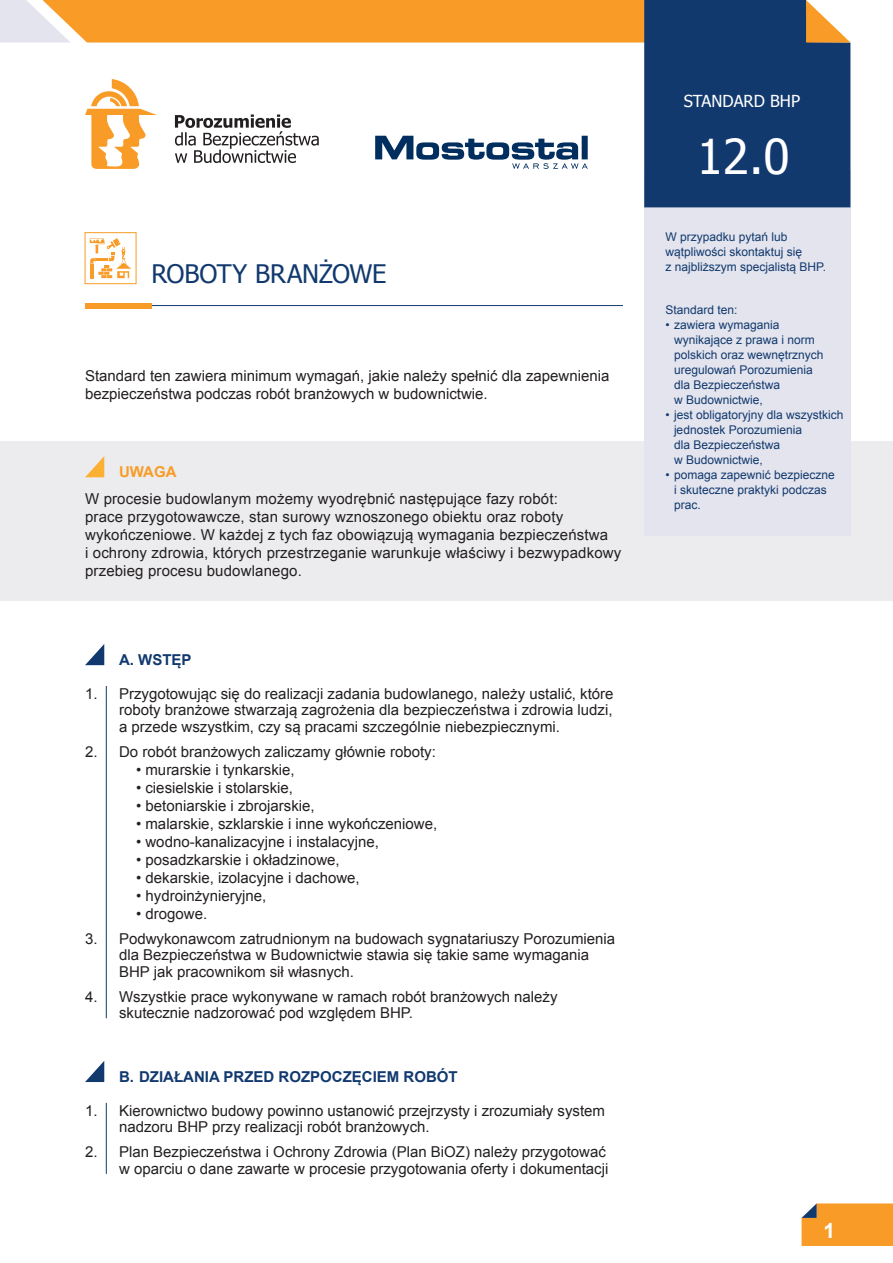
<style>
.page{position:relative;width:893px;height:1263px;background:#fff}
.page>*{position:absolute;margin:0;border:0;box-sizing:border-box;transform-origin:0 0}
.t1{font:48px "Tahoma";color:#fff}
.Tytul{font:25.5px "Tahoma";letter-spacing:-.01em;color:#11396e}
.tekst{font:700 21px "Arial";color:#fff}
.t2{font:16.5px "Tahoma";color:#fff}
.Tekst_numerowany{font:15px/16.5px "Arial";color:#231f20}
.tekst-2{font:15px/18px "Arial";letter-spacing:.01em;color:#231f20}
.Tekst_kropki{font:15px "Arial";color:#231f20}
.Tytulik{font:700 15px "Arial";color:#11396e}
.Uwaga{font:700 15px "Arial";color:#f89c27}
.tekst_wymienianie{font:12px/15px "Arial";color:#11396e}
.tekst-3{font:12px/15px "Arial";color:#11396e}
</style>
<div class="page">
<div style="left:0;top:441px;width:893px;height:160px;background:#ececee"></div>
<svg style="left:85px;top:456px;width:19px;height:21px"></svg>
<svg style="left:85px;top:644px;width:19px;height:21px"></svg>
<hr style="left:151px;top:305px;width:472px;height:1px;background:#11396e">
<div style="left:644px;top:170px;width:206px;height:365px;background:#e3e4ed"></div>
<div style="left:85px;top:303px;width:66px;height:5px;background:#f89c27"></div>
<svg style="left:801px;top:1203px;width:92px;height:43px;background:#f19d32"></svg>
<hr style="left:106px;top:686px;width:1px;height:332px;background:#11396e">
<div style="left:85px;top:232px;width:51px;height:52px;border:1px solid #f89c27"></div>
<svg style="left:85px;top:1061px;width:19px;height:21px"></svg>
<hr style="left:106px;top:1103px;width:1px;height:71px;background:#11396e">
<svg style="left:90px;top:238px;width:41px;height:40px"></svg>
<svg style="left:0;top:0;width:850px;height:207px"></svg>
<p class="Tytul" style="left:151px;top:257px;width:237px">ROBOTY BRANŻOWE</p>
<p class="tekst-2" style="left:85px;top:367px;width:526px">Standard ten zawiera minimum wymagań, jakie należy spełnić dla zapewnienia bezpieczeństwa podczas robót branżowych w budownictwie.</p>
<p class="Uwaga" style="left:119px;top:462px;width:59px">UWAGA</p>
<p class="tekst-2" style="left:85px;top:490px;width:538px">W procesie budowlanym możemy wyodrębnić następujące fazy robót:<br>prace przygotowawcze, stan surowy wznoszonego obiektu oraz roboty wykończeniowe. W każdej z tych faz obowiązują wymagania bezpieczeństwa<br>i ochrony zdrowia, których przestrzeganie warunkuje właściwy i bezwypadkowy przebieg procesu budowlanego.</p>
<p class="Tytulik" style="left:119px;top:650px;width:74px">A. WSTĘP</p>
<p class="Tekst_numerowany" style="left:119px;top:685px;width:496px;text-align:justify;text-indent:-34px">1. Przygotowując się do realizacji zadania budowlanego, należy ustalić, które roboty branżowe stwarzają zagrożenia dla bezpieczeństwa i zdrowia ludzi, a przede wszystkim, czy są pracami szczególnie niebezpiecznymi.</p>
<p class="Tekst_numerowany" style="left:85px;top:743px;width:352px">2. Do robót branżowych zaliczamy głównie roboty:</p>
<p class="Tekst_kropki" style="left:136px;top:760px;width:160px">• murarskie i tynkarskie,</p>
<p class="Tekst_kropki" style="left:136px;top:778px;width:158px">• ciesielskie i stolarskie,</p>
<p class="Tekst_kropki" style="left:136px;top:796px;width:180px">• betoniarskie i zbrojarskie,</p>
<p class="Tekst_kropki" style="left:136px;top:814px;width:303px">• malarskie, szklarskie i inne wykończeniowe,</p>
<p class="Tekst_kropki" style="left:136px;top:832px;width:244px">• wodno-kanalizacyjne i instalacyjne,</p>
<p class="Tekst_kropki" style="left:136px;top:850px;width:205px">• posadzkarskie i okładzinowe,</p>
<p class="Tekst_kropki" style="left:136px;top:868px;width:225px">• dekarskie, izolacyjne i dachowe,</p>
<p class="Tekst_kropki" style="left:136px;top:886px;width:132px">• hydroinżynieryjne,</p>
<p class="Tekst_kropki" style="left:136px;top:904px;width:73px">• drogowe.</p>
<p class="Tekst_numerowany" style="left:119px;top:930px;width:498px;text-indent:-34px">3. Podwykonawcom zatrudnionym na budowach sygnatariuszy Porozumienia dla Bezpieczeństwa w Budownictwie stawia się takie same wymagania<br>BHP jak pracownikom sił własnych.</p>
<p class="Tekst_numerowany" style="left:119px;top:988px;width:440px;text-indent:-34px">4. Wszystkie prace wykonywane w ramach robót branżowych należy skutecznie nadzorować pod względem BHP.</p>
<p class="Tytulik" style="left:119px;top:1067px;width:340px">B. DZIAŁANIA PRZED ROZPOCZĘCIEM ROBÓT</p>
<p class="Tekst_numerowany" style="left:119px;top:1102px;width:488px;text-indent:-34px">1. Kierownictwo budowy powinno ustanowić przejrzysty i zrozumiały system nadzoru BHP przy realizacji robót branżowych.</p>
<p class="Tekst_numerowany" style="left:85px;top:1144px;width:525px;text-align:right">2. Plan Bezpieczeństwa i Ochrony Zdrowia (Plan BiOZ) należy przygotować w oparciu o dane zawarte w procesie przygotowania oferty i dokumentacji</p>
<p class="t2" style="left:684px;top:90px;width:118px">STANDARD BHP</p>
<p class="t1" style="left:697px;top:124px;width:95px">12.0</p>
<p class="tekst-3" style="left:665px;top:229px;width:162px">W przypadku pytań lub wątpliwości skontaktuj się<br>z najbliższym specjalistą BHP.</p>
<p class="tekst-3" style="left:665px;top:302px;width:74px">Standard ten:</p>
<p class="tekst_wymienianie" style="left:674px;top:317px;width:151px;text-indent:-9px">• zawiera wymagania wynikające z prawa i norm polskich oraz wewnętrznych uregulowań Porozumienia dla Bezpieczeństwa<br>w Budownictwie,</p>
<p class="tekst_wymienianie" style="left:674px;top:407px;width:171px;text-indent:-9px">• jest obligatoryjny dla wszystkich jednostek Porozumienia<br>dla Bezpieczeństwa<br>w Budownictwie,</p>
<p class="tekst_wymienianie" style="left:674px;top:467px;width:162px;text-indent:-9px">• pomaga zapewnić bezpieczne i skuteczne praktyki podczas prac.</p>
<p class="tekst" style="left:823px;top:1217px;width:13px">1</p>
</div>
